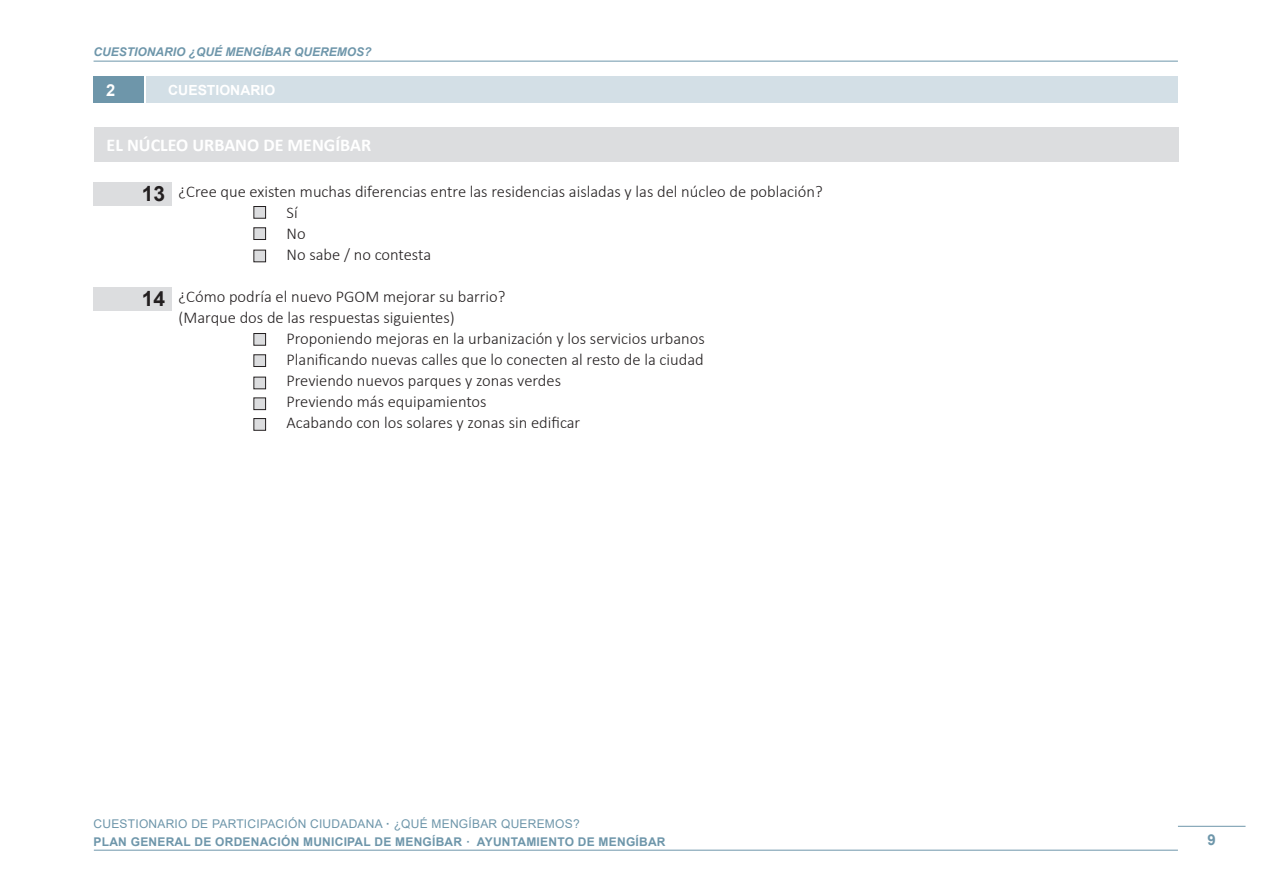
<style>
.page{position:relative;width:1263px;height:893px;background:#fff}
.page>*{position:absolute;margin:0;border:0;box-sizing:border-box;transform-origin:0 0}
.t1{font:700 21px "Arial";color:#231f20}
.t2{font:700 18px "Calibri";color:#fff}
.t3{font:300 16.5px "Calibri";color:#231f20}
.Titulo_1{font:700 16.5px "Arial";color:#fff}
.t4{font:700 15px "Arial";color:#6e96aa}
.Titulo_1-2{font:700 13.95px "Arial";color:#fff}
.t5{font:700 12px/18px "Arial";letter-spacing:.02em;color:#6e96aa}
.t6{font:italic 700 12px "Arial";color:#6e96aa}
.s1{font-weight:400}
</style>
<div class="page">
<hr style="left:94px;top:850px;width:1084px;height:1px;background:#6e96aa">
<hr style="left:1178px;top:826px;width:67px;height:1px;background:#6e96aa">
<hr style="left:94px;top:61px;width:1084px;height:1px;background:#6e96aa">
<div style="left:147px;top:77px;width:1031px;height:26px;background:#d3dfe6"></div>
<div style="left:94px;top:77px;width:50px;height:26px;background:#6e96aa"></div>
<div style="left:94px;top:183px;width:78px;height:23px;background:#dcdddf"></div>
<div style="left:94px;top:287px;width:78px;height:23px;background:#dcdddf"></div>
<div style="left:254px;top:206px;width:12px;height:12px;background:#dcdddf"></div>
<div style="left:254px;top:206px;width:12px;height:12px;border:1px solid #231f20"></div>
<div style="left:254px;top:333px;width:12px;height:12px;background:#dcdddf"></div>
<div style="left:254px;top:333px;width:12px;height:12px;border:1px solid #231f20"></div>
<div style="left:254px;top:419px;width:12px;height:11px;background:#dcdddf"></div>
<div style="left:254px;top:418px;width:12px;height:12px;border:1px solid #231f20"></div>
<div style="left:254px;top:228px;width:12px;height:11px;background:#dcdddf"></div>
<div style="left:254px;top:228px;width:12px;height:12px;border:1px solid #231f20"></div>
<div style="left:254px;top:355px;width:12px;height:11px;background:#dcdddf"></div>
<div style="left:254px;top:355px;width:12px;height:12px;border:1px solid #231f20"></div>
<div style="left:254px;top:250px;width:12px;height:12px;background:#dcdddf"></div>
<div style="left:254px;top:250px;width:12px;height:12px;border:1px solid #231f20"></div>
<div style="left:254px;top:377px;width:12px;height:12px;background:#dcdddf"></div>
<div style="left:254px;top:377px;width:12px;height:12px;border:1px solid #231f20"></div>
<div style="left:254px;top:398px;width:12px;height:12px;background:#dcdddf"></div>
<div style="left:254px;top:398px;width:12px;height:12px;border:1px solid #231f20"></div>
<div style="left:94px;top:128px;width:1084px;height:34px;background:#dcdddf"></div>
<p class="t6" style="left:94px;top:44px;width:280px">CUESTIONARIO ¿QUÉ MENGÍBAR QUEREMOS?</p>
<p class="Titulo_1" style="left:106px;top:79px;width:11px">2</p>
<p class="Titulo_1-2" style="left:168px;top:80px;width:109px">CUESTIONARIO</p>
<p class="t2" style="left:107px;top:133px;width:266px">EL NÚCLEO URBANO DE MENGÍBAR</p>
<p class="t1" style="left:142px;top:179px;width:25px">13</p>
<p class="t1" style="left:142px;top:284px;width:25px">14</p>
<p class="t3" style="left:179px;top:182px;width:646px">¿Cree que existen muchas diferencias entre las residencias aisladas y las del núcleo de población?</p>
<p class="t3" style="left:287px;top:203px;width:13px">Sí</p>
<p class="t3" style="left:287px;top:224px;width:21px">No</p>
<p class="t3" style="left:287px;top:245px;width:146px">No sabe / no contesta</p>
<p class="t3" style="left:179px;top:287px;width:328px">¿Cómo podría el nuevo PGOM mejorar su barrio?</p>
<p class="t3" style="left:179px;top:308px;width:278px">(Marque dos de las respuestas siguientes)</p>
<p class="t3" style="left:287px;top:329px;width:420px">Proponiendo mejoras en la urbanización y los servicios urbanos</p>
<p class="t3" style="left:287px;top:350px;width:419px">Planificando nuevas calles que lo conecten al resto de la ciudad</p>
<p class="t3" style="left:287px;top:371px;width:276px">Previendo nuevos parques y zonas verdes</p>
<p class="t3" style="left:287px;top:392px;width:201px">Previendo más equipamientos</p>
<p class="t3" style="left:287px;top:413px;width:295px">Acabando con los solares y zonas sin edificar</p>
<p class="t5" style="left:94px;top:815px;width:574px"><span class="s1">CUESTIONARIO DE PARTICIPACIÓN CIUDADANA</span> · <span class="s1">¿QUÉ MENGÍBAR QUEREMOS?<br></span>PLAN GENERAL DE ORDENACIÓN MUNICIPAL DE MENGÍBAR · AYUNTAMIENTO DE MENGÍBAR</p>
<p class="t4" style="left:1207px;top:829px;width:10px">9</p>
</div>
